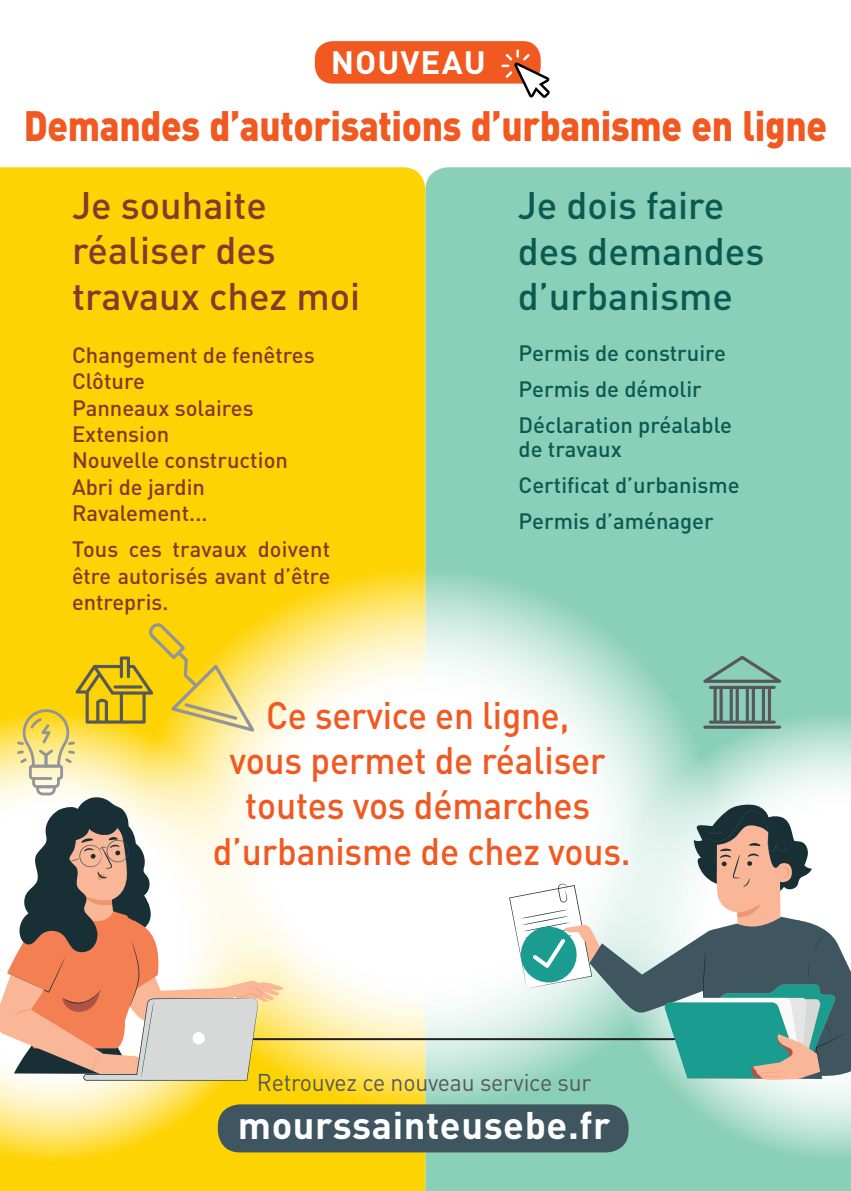
<style>
.page{position:relative;width:851px;height:1191px;background:#fff}
.page>*{position:absolute;margin:0;border:0;box-sizing:border-box;transform-origin:0 0}
.t1{font:900 42px "DIN Pro";letter-spacing:-.01em;color:#f15921;scale:.88 1}
.t2{font:500 38px/45.6px "DIN Pro";color:#85382e}
.t3{font:500 38px/45.6px "DIN Pro";color:#0a5a54}
.t4{font:700 38px "DIN Pro";letter-spacing:.015em;color:#fff}
.t5{font:500 37.8px/45.4px "DIN Pro";letter-spacing:-.005em;color:#f15921;text-align:center;scale:.93 1}
.t6{font:700 32px "DIN Pro";letter-spacing:.03em;color:#fff}
.t7{font:24px "DIN Pro";letter-spacing:-.01em;color:#57585a;scale:.96 1}
.t8{font:500 22px/26.4px "DIN Pro";color:#85382e}
.t9{font:500 22px/36px "DIN Pro";color:#0a5a54}
</style>
<div class="page">
<div style="left:0;top:167px;width:425px;height:1024px;background:#fed304"></div>
<div style="left:425px;top:167px;width:425px;height:1024px;background:#8acfb7"></div>
<svg style="left:0;top:1080px;width:278px;height:81px;background:#fce059"></svg>
<svg style="left:610px;top:713px;width:240px;height:447px;background:#b2dfcf"></svg>
<svg style="left:134px;top:568px;width:582px;height:541px"></svg>
<svg style="left:509px;top:803px;width:341px;height:277px"></svg>
<svg style="left:703px;top:655px;width:78px;height:68px;background:#79a999"></svg>
<svg style="left:703px;top:725px;width:78px;height:4px"></svg>
<hr style="left:254px;top:1038px;width:420px;height:2px;background:#231f20">
<div style="left:218px;top:1104px;width:410px;height:48px;background:#3f5660;border-radius:22px"></div>
<div style="left:315px;top:41px;width:225px;height:43px;background:#f15921;border-radius:18px"></div>
<svg style="left:501px;top:50px;width:49px;height:48px"></svg>
<svg style="left:0;top:620px;width:283px;height:460px"></svg>
<h3 class="t6" style="left:331px;top:40px;width:156px">NOUVEAU</h3>
<h1 class="t1" style="left:24px;top:97px;width:914px">Demandes d’autorisations d’urbanisme en ligne</h1>
<h2 class="t2" style="left:72px;top:181px;width:290px">Je souhaite réaliser des travaux chez moi</h2>
<h2 class="t3" style="left:517px;top:181px;width:248px">Je dois faire des demandes d’urbanisme</h2>
<p class="t8" style="left:72px;top:341px;width:244px">Changement de fenêtres<br>Clôture<br>Panneaux solaires<br>Extension<br>Nouvelle construction<br>Abri de jardin<br>Ravalement...</p>
<p class="t8" style="left:72px;top:535px;width:259px;text-align:justify">Tous ces travaux doivent être autorisés avant d’être entrepris.</p>
<p class="t9" style="left:518px;top:334px;width:215px">Permis de construire<br>Permis de démolir<br>Déclaration préalable</p>
<p class="t9" style="left:518px;top:430px;width:223px">de travaux<br>Certificat d’urbanisme<br>Permis d’aménager</p>
<h3 class="t5" style="left:213px;top:691px;width:451px">Ce service en ligne,<br>vous permet de réaliser toutes vos démarches d’urbanisme de chez vous.</h3>
<p class="t7" style="left:257px;top:1066px;width:349px">Retrouvez ce nouveau service sur</p>
<h2 class="t4" style="left:238px;top:1099px;width:374px">mourssainteusebe.fr</h2>
</div>
